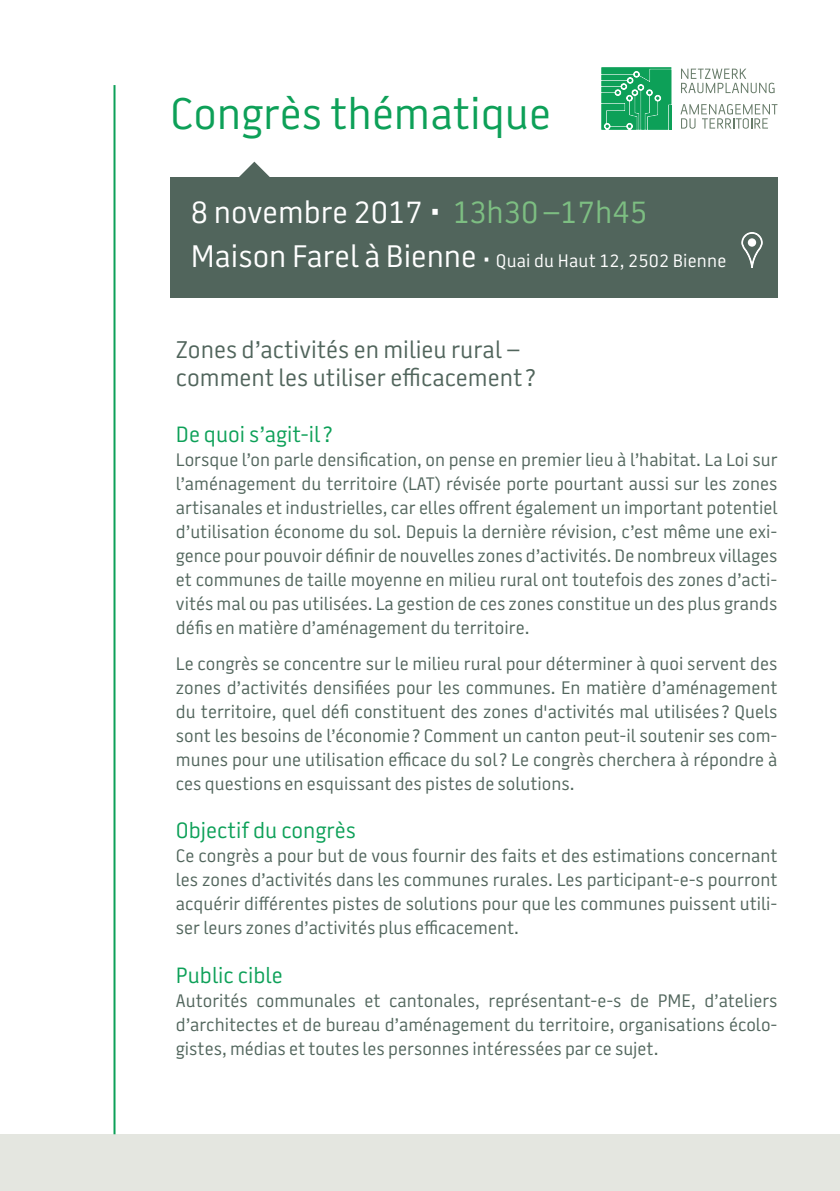
<style>
.page{position:relative;width:840px;height:1191px;background:#fff}
.page>*{position:absolute;margin:0;border:0;box-sizing:border-box;transform-origin:0 0}
.t1{font:44px "Battersea";color:#0da058}
.t2{font:31px "Battersea";color:#fff}
.t3{font:24px "Battersea";color:#51655c}
.t4{font:22px "Battersea";color:#0da058}
.t5{font:18px/24px "Battersea";color:#51655c;text-align:justify}
.t6{font:18px "Battersea";letter-spacing:.01em;color:#fff}
.s1{font-size:48px}
.s2{color:#7dbe82}
.s3{font-size:31px}
.s4{font-size:32px}
</style>
<div class="page">
<div style="left:0;top:1134px;width:839px;height:57px;background:#e4e6e0"></div>
<div style="left:170px;top:178px;width:607px;height:120px;background:#51655c"></div>
<svg style="left:238px;top:162px;width:32px;height:16px"></svg>
<hr style="left:113px;top:85px;width:2px;height:1049px;background:#0da058">
<svg style="left:741px;top:232px;width:21px;height:36px"></svg>
<div style="left:747px;top:238px;width:8px;height:9px;background:#fff;border-radius:50%"></div>
<svg style="left:601px;top:67px;width:70px;height:63px;background:#2bab6c"></svg>
<svg style="left:681px;top:69px;width:93px;height:24px"></svg>
<svg style="left:680px;top:104px;width:97px;height:25px"></svg>
<p class="t1" style="left:170px;top:84px;width:382px">Congrès thématique</p>
<p class="t2" style="left:191px;top:191px;width:457px">8 novembre 2017 <span class="s1">∙</span> <span class="s2">13h30–17h45</span></p>
<p class="t6" style="left:191px;top:249px;width:536px"><span class="s3">Maison Farel à Bienne</span> <span class="s4">∙</span> Quai du Haut 12, 2502 Bienne</p>
<p class="t3" style="left:176px;top:334px;width:346px">Zones d’activités en milieu rural –</p>
<p class="t3" style="left:176px;top:362px;width:361px">comment les utiliser efficacement ?</p>
<p class="t4" style="left:176px;top:420px;width:158px">De quoi s’agit-il ?</p>
<p class="t5" style="left:176px;top:448px;width:603px">Lorsque l’on parle densification, on pense en premier lieu à l’habitat. La Loi sur l’aménagement du territoire (LAT) révisée porte pourtant aussi sur les zones artisanales et industrielles, car elles offrent également un important potentiel d’utilisation économe du sol. Depuis la dernière révision, c’est même une exi&shy;gence pour pouvoir définir de nouvelles zones d’activités. De nombreux villages et communes de taille moyenne en milieu rural ont toutefois des zones d’acti&shy;vités mal ou pas utilisées. La gestion de ces zones constitue un des plus grands défis en matière d’aménagement du territoire.</p>
<p class="t5" style="left:176px;top:652px;width:602px">Le congrès se concentre sur le milieu rural pour déterminer à quoi servent des zones d’activités densifiées pour les communes. En matière d’aménagement du territoire, quel défi constituent des zones d'activités mal utilisées ? Quels sont les besoins de l’économie? Comment un canton peut-il soutenir ses com&shy;munes pour une utilisation efficace du sol ? Le congrès cherchera à répondre à ces questions en esquissant des pistes de solutions.</p>
<p class="t4" style="left:176px;top:816px;width:181px">Objectif du congrès</p>
<p class="t5" style="left:176px;top:844px;width:602px">Ce congrès a pour but de vous fournir des faits et des estimations concernant les zones d’activités dans les communes rurales. Les participant-e-s pourront acquérir différentes pistes de solutions pour que les communes puissent utili&shy;ser leurs zones d’activités plus efficacement.</p>
<p class="t4" style="left:176px;top:960px;width:108px">Public cible</p>
<p class="t5" style="left:176px;top:988px;width:602px">Autorités communales et cantonales, représentant-e-s de PME, d’ateliers d’architectes et de bureau d’aménagement du territoire, organisations écolo&shy;gistes, médias et toutes les personnes intéressées par ce sujet.</p>
</div>
